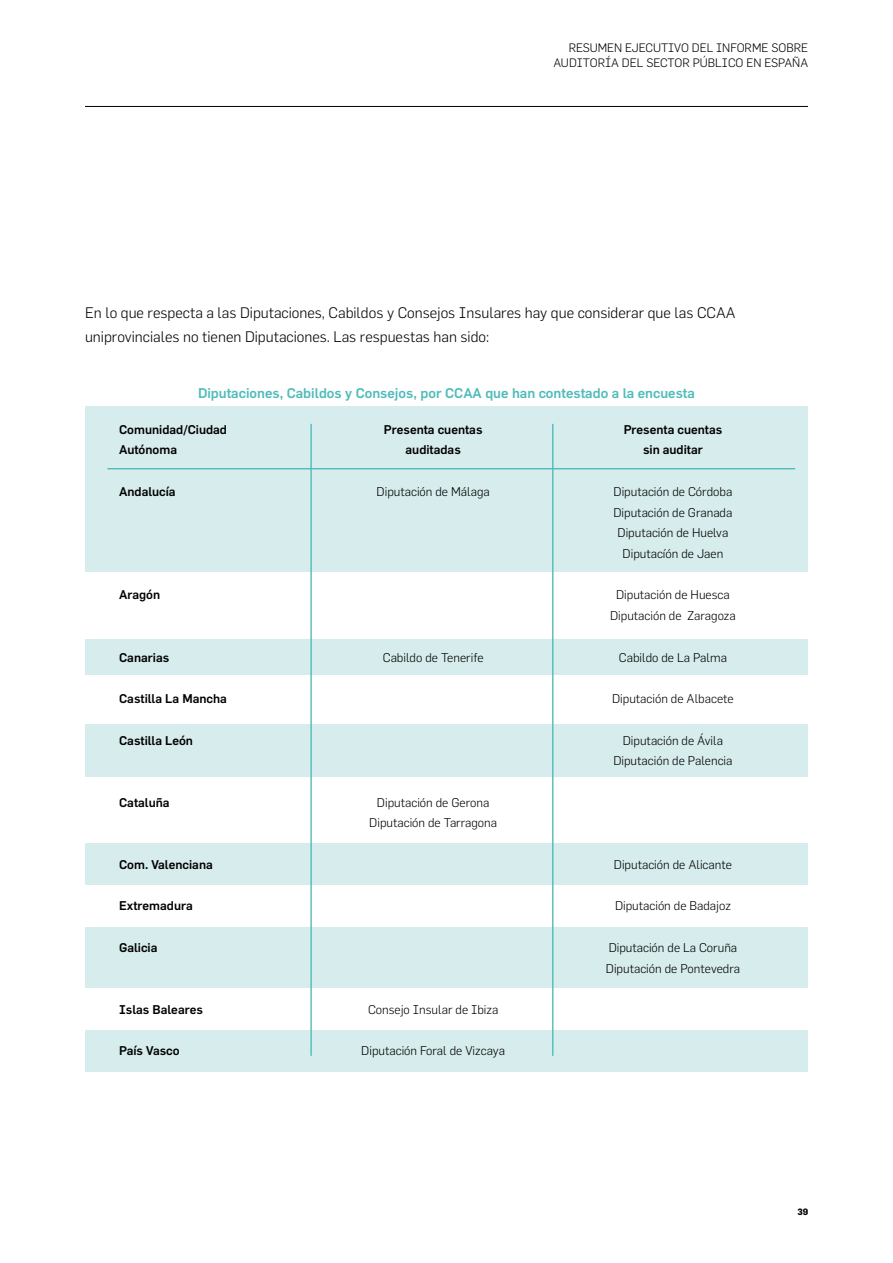
<style>
.page{position:relative;width:893px;height:1263px;background:#fff}
.page>*{position:absolute;margin:0;border:0;box-sizing:border-box;transform-origin:0 0}
.t1{font:300 15px/24px "Flama";color:#000}
.t2{font:500 13.8px "Flama";color:#50bcba}
.t3{font:300 12.45px/20.7px "Flama";color:#000;text-align:center}
.t4{font:500 12.45px/20.7px "Flama";color:#000;text-align:center}
.t5{font:300 12px/15px "Flama";color:#000;text-align:right}
.t6{font:700 9px "Flama";color:#000}
</style>
<div class="page">
<hr style="left:85px;top:106px;width:723px;height:1px;background:#000">
<div style="left:85px;top:406px;width:723px;height:665px;background:#d7ecec"></div>
<div style="left:85px;top:573px;width:723px;height:66px;background:#fff"></div>
<div style="left:85px;top:675px;width:723px;height:48px;background:#fff"></div>
<div style="left:85px;top:777px;width:723px;height:66px;background:#fff"></div>
<div style="left:85px;top:885px;width:723px;height:42px;background:#fff"></div>
<div style="left:85px;top:988px;width:723px;height:42px;background:#fff"></div>
<hr style="left:107px;top:468px;width:688px;height:1px;background:#50bcba">
<hr style="left:310px;top:424px;width:2px;height:632px;background:#50bcba">
<hr style="left:552px;top:424px;width:1px;height:632px;background:#50bcba">
<p class="t5" style="left:553px;top:40px;width:256px">RESUMEN EJECUTIVO DEL INFORME SOBRE<br>AUDITORÍA DEL SECTOR PÚBLICO EN ESPAÑA</p>
<p class="t1" style="left:85px;top:301px;width:652px">En lo que respecta a las Diputaciones, Cabildos y Consejos Insulares hay que considerar que las CCAA uniprovinciales no tienen Diputaciones. Las respuestas han sido:</p>
<p class="t2" style="left:198px;top:385px;width:498px">Diputaciones, Cabildos y Consejos, por CCAA que han contestado a la encuesta</p>
<p class="t4" style="left:119px;top:419px;width:109px;text-align:left">Comunidad/Ciudad<br>Autónoma</p>
<p class="t4" style="left:119px;top:481px;width:58px">Andalucía</p>
<p class="t4" style="left:384px;top:419px;width:100px">Presenta cuentas auditadas</p>
<p class="t3" style="left:377px;top:481px;width:115px">Diputación de Málaga</p>
<p class="t4" style="left:624px;top:419px;width:100px">Presenta cuentas sin auditar</p>
<p class="t3" style="left:613px;top:481px;width:120px">Diputación de Córdoba<br>Diputación de Granada<br>Diputación de Huelva<br>Diputacíón de Jaen</p>
<p class="t3" style="left:610px;top:585px;width:127px">Diputación de Huesca<br>Diputación de Zaragoza</p>
<p class="t3" style="left:619px;top:647px;width:110px">Cabildo de La Palma</p>
<p class="t3" style="left:612px;top:688px;width:123px">Diputación de Albacete</p>
<p class="t3" style="left:613px;top:730px;width:121px">Diputación de Ávila<br>Diputación de Palencia</p>
<p class="t4" style="left:119px;top:585px;width:43px">Aragón</p>
<p class="t3" style="left:383px;top:647px;width:102px">Cabildo de Tenerife</p>
<p class="t4" style="left:119px;top:647px;width:52px">Canarias</p>
<p class="t4" style="left:119px;top:688px;width:109px">Castilla La Mancha</p>
<p class="t4" style="left:119px;top:730px;width:75px">Castilla León</p>
<p class="t4" style="left:119px;top:792px;width:52px">Cataluña</p>
<p class="t4" style="left:119px;top:854px;width:95px">Com. Valenciana</p>
<p class="t4" style="left:119px;top:895px;width:75px">Extremadura</p>
<p class="t4" style="left:119px;top:937px;width:40px">Galicia</p>
<p class="t4" style="left:119px;top:999px;width:85px">Islas Baleares</p>
<p class="t4" style="left:119px;top:1040px;width:62px">País Vasco</p>
<p class="t3" style="left:369px;top:792px;width:129px">Diputación de Gerona<br>Diputación de Tarragona</p>
<p class="t3" style="left:368px;top:999px;width:132px">Consejo Insular de Ibiza</p>
<p class="t3" style="left:361px;top:1040px;width:145px">Diputación Foral de Vizcaya</p>
<p class="t3" style="left:614px;top:854px;width:120px">Diputación de Alicante</p>
<p class="t3" style="left:615px;top:895px;width:117px">Diputación de Badajoz</p>
<p class="t3" style="left:606px;top:937px;width:136px;text-align:left">Diputación de La Coruña<br>Diputación de Pontevedra</p>
<p class="t6" style="left:797px;top:1207px;width:12px">39</p>
</div>
